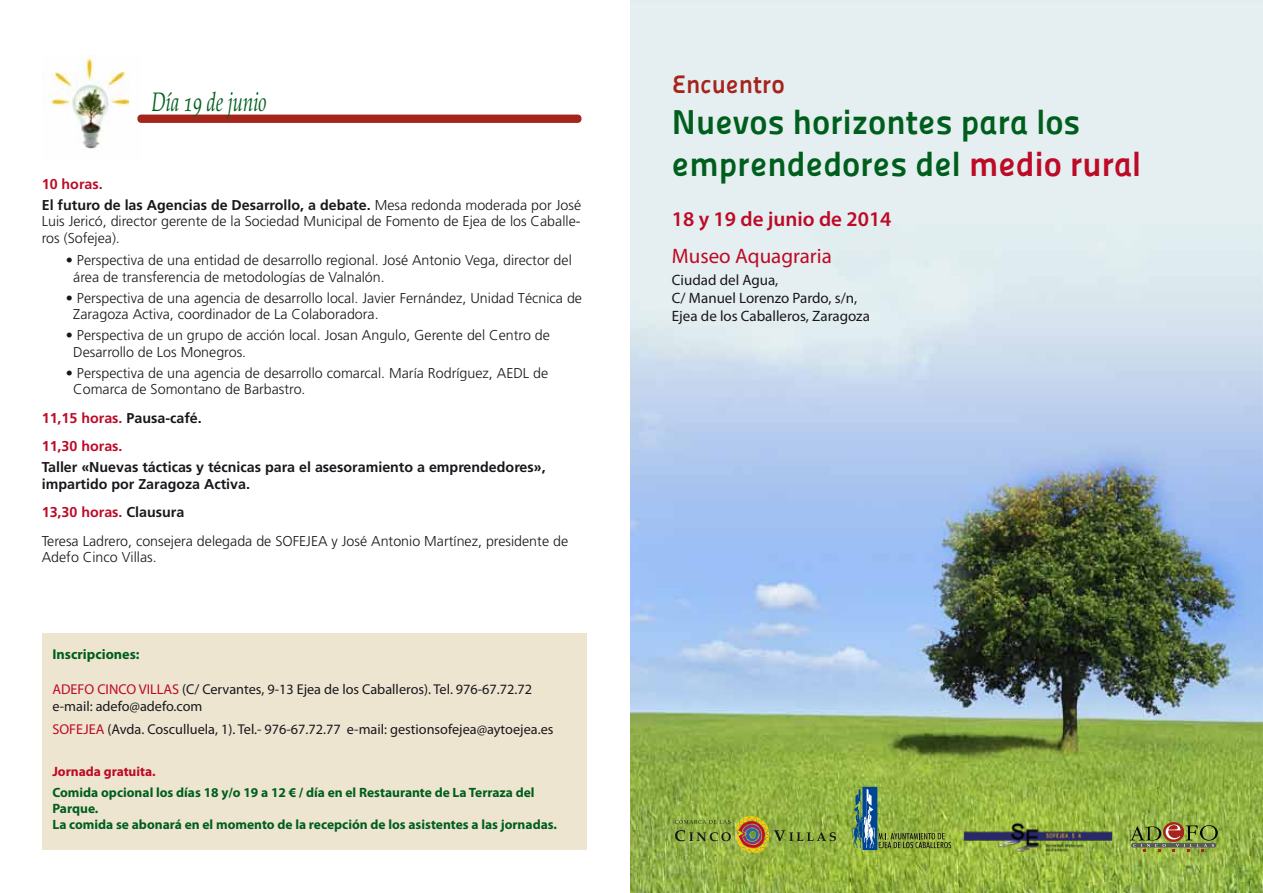
<style>
.page{position:relative;width:1263px;height:893px;background:#fff}
.page>*{position:absolute;margin:0;border:0;box-sizing:border-box;transform-origin:0 0}
.t1{font:34.5px/41.4px "Panefresco 800 wt";color:#005e1d}
.t2{font:26.7px "Palatino Italic Os F";color:#005e1d;scale:.69 1}
.t3{font:25.5px "Panefresco 750 wt";color:#a5241c}
.t4{font:600 21px "Myriad Pro";color:#bd0a26}
.t5{font:21px "Myriad Pro";color:#bd0a26}
.t6{font:15px/18px "Myriad Pro";color:#1a171c}
.t7{font:300 14.25px/16.5px "Frutiger";color:#1a171c}
.t8{font:14.25px/17.1px "Myriad Pro";color:#1a171c}
.t9{font:700 14.25px/21px "Frutiger";color:#1a171c}
.t10{font:700 14.25px/28.5px "Frutiger";color:#bd0a26}
.t11{font:700 14.25px "Myriad Pro";color:#005e1d}
.t12{font:700 13.5px/16.2px "Myriad Pro";color:#005e1d}
.t13{font:700 13.5px "Myriad Pro";color:#bd0a26}
.s1{color:#bd0a26}
.s2{font-weight:300}
.s3{color:#1a171c}
.s4{font-weight:700;color:#bd0a26}
.s5{font-weight:700}
</style>
<div class="page">
<img style="left:630px;top:0;width:633px;height:893px">
<svg style="left:1163px;top:822px;width:21px;height:20px"></svg>
<svg style="left:1130px;top:824px;width:88px;height:27px;background:#858946"></svg>
<img style="left:951px;top:811px;width:174px;height:61px">
<div style="left:862px;top:787px;width:15px;height:63px;background:#004595"></div>
<svg style="left:852px;top:789px;width:99px;height:59px;background:#7d9d53"></svg>
<svg style="left:675px;top:816px;width:161px;height:37px;background:#91a040"></svg>
<div style="left:43px;top:633px;width:544px;height:217px;background:#eee5d1"></div>
<img style="left:43px;top:55px;width:99px;height:94px">
<div style="left:137px;top:115px;width:444px;height:8px;background:#a5241c;border-radius:4px"></div>
<h2 class="t2" style="left:152px;top:86px;width:168px">Día 19 de junio</h2>
<p class="t9" style="left:42px;top:173px;width:541px"><span class="s1">10 horas.<br></span>El futuro de las Agencias de Desarrollo, a debate. <span class="s2">Mesa redonda moderada por José</span></p>
<p class="t7" style="left:42px;top:213px;width:540px">Luis Jericó, director gerente de la Sociedad Municipal de Fomento de Ejea de los Caballe&shy;ros (Sofejea).</p>
<p class="t7" style="left:73px;top:252px;width:500px;text-indent:-7px">• Perspectiva de una entidad de desarrollo regional. José Antonio Vega, director del área de transferencia de metodologías de Valnalón.</p>
<p class="t7" style="left:73px;top:290px;width:510px;text-indent:-7px">• Perspectiva de una agencia de desarrollo local. Javier Fernández, Unidad Técnica de<br>Zaragoza Activa, coordinador de La Colaboradora.</p>
<p class="t7" style="left:73px;top:327px;width:478px;text-indent:-7px">• Perspectiva de un grupo de acción local. Josan Angulo, Gerente del Centro de<br>Desarrollo de Los Monegros.</p>
<p class="t7" style="left:73px;top:365px;width:476px;text-indent:-7px">• Perspectiva de una agencia de desarrollo comarcal. María Rodríguez, AEDL de<br>Comarca de Somontano de Barbastro.</p>
<p class="t10" style="left:42px;top:403px;width:161px">11,15 horas. <span class="s3">Pausa-café.<br></span>11,30 horas.</p>
<p class="t9" style="left:42px;top:459px;width:505px;line-height:16.5px">Taller «Nuevas tácticas y técnicas para el asesoramiento a emprendedores», impartido por Zaragoza Activa.</p>
<p class="t7" style="left:42px;top:498px;width:528px;line-height:28.5px"><span class="s4">13,30 horas.</span> <span class="s5">Clausura<br></span>Teresa Ladrero, consejera delegada de SOFEJEA y José Antonio Martínez, presidente de</p>
<p class="t7" style="left:42px;top:549px;width:116px">Adefo Cinco Villas.</p>
<p class="t11" style="left:52px;top:645px;width:89px">Inscripciones:</p>
<p class="t8" style="left:52px;top:681px;width:481px"><span class="s1">ADEFO CINCO VILLAS</span> (C/ Cervantes, 9-13 Ejea de los Caballeros). Tel. 976-67.72.72 e-mail: adefo@adefo.com</p>
<p class="t8" style="left:52px;top:721px;width:503px"><span class="s1">SOFEJEA</span> (Avda. Cosculluela, 1). Tel.- 976-67.72.77 e-mail: gestionsofejea@aytoejea.es</p>
<p class="t13" style="left:52px;top:763px;width:105px">Jornada gratuita.</p>
<p class="t12" style="left:52px;top:784px;width:506px">Comida opcional los días 18 y/o 19 a 12 € / día en el Restaurante de La Terraza del<br>Parque.<br>La comida se abonará en el momento de la recepción de los asistentes a las jornadas.</p>
<h3 class="t3" style="left:672px;top:64px;width:114px">Encuentro</h3>
<h1 class="t1" style="left:672px;top:99px;width:471px">Nuevos horizontes para los emprendedores del <span class="s1">medio rural</span></h1>
<h3 class="t4" style="left:672px;top:205px;width:221px">18 y 19 de junio de 2014</h3>
<h3 class="t5" style="left:672px;top:243px;width:161px">Museo Aquagraria</h3>
<p class="t6" style="left:672px;top:271px;width:199px">Ciudad del Agua,<br>C/ Manuel Lorenzo Pardo, s/n,<br>Ejea de los Caballeros, Zaragoza</p>
</div>
